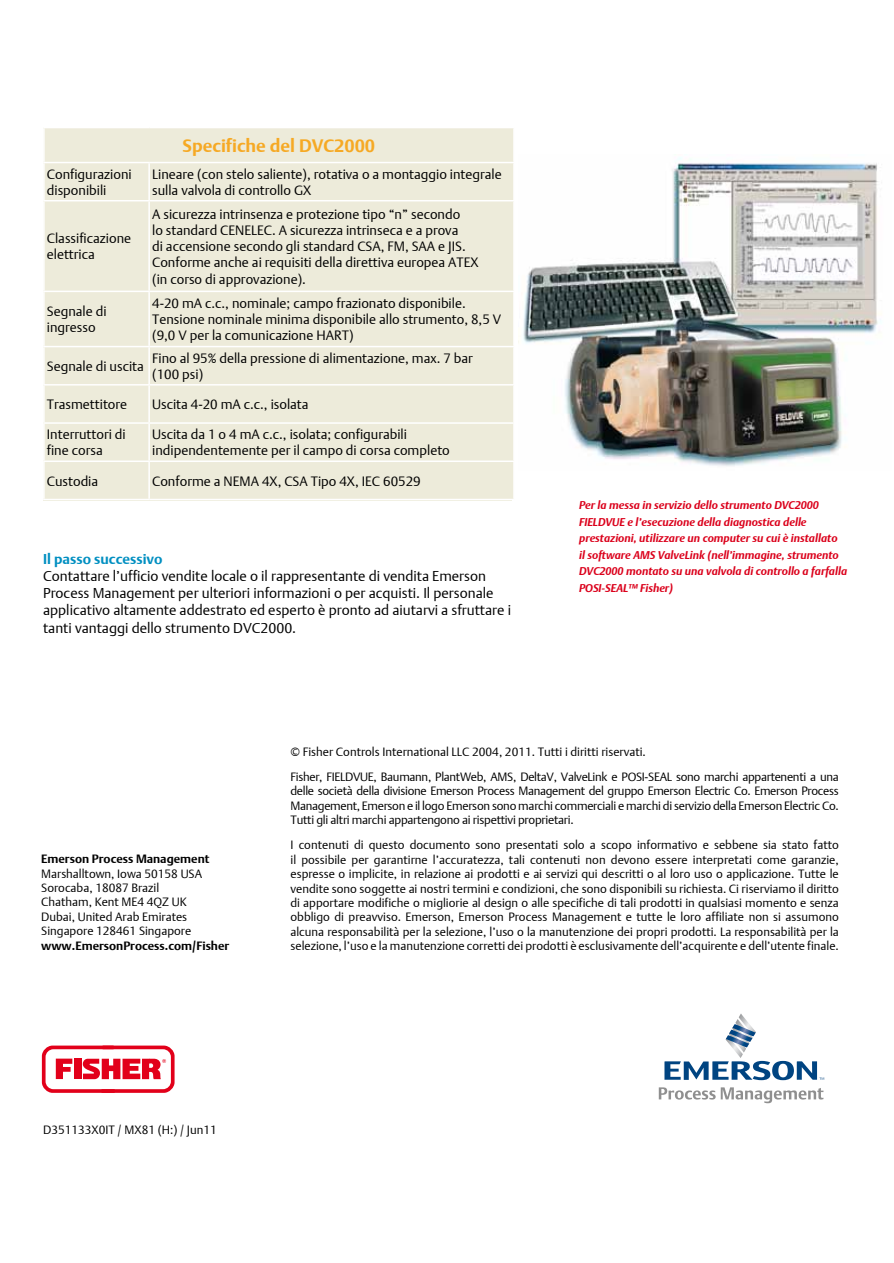
<style>
.page{position:relative;width:894px;height:1263px;background:#fff}
.page>*{position:absolute;margin:0;border:0;box-sizing:border-box;transform-origin:0 0}
.t1{font:700 18px "DTL Argo T";color:#f6a924}
.t2{font:14.25px/17.1px "DTL Argo T Light";color:#000}
.t3{font:700 14.25px "DTL Argo T";color:#008fc1}
.t4{font:13.5px/16.2px "DTL Argo T Light";color:#000}
.t5{font:12px/14.4px "DTL Argo T Light";color:#000;text-align:justify}
.t6{font:12px/25.2px "DTL Argo T Light";letter-spacing:-.025em;color:#000}
.t7{font:700 12px "DTL Argo T";color:#000}
.t8{font:italic 700 11.25px/16.5px "DTL Argo T";color:#db001b}
</style>
<div class="page">
<svg style="left:42px;top:1045px;width:132px;height:47px"></svg>
<svg style="left:664px;top:1014px;width:159px;height:66px"></svg>
<svg style="left:658px;top:1087px;width:165px;height:16px"></svg>
<img style="left:518px;top:157px;width:363px;height:309px">
<div style="left:45px;top:128px;width:468px;height:371px;background:#edebda"></div>
<hr style="left:43px;top:162px;width:106px;height:1px;background:#fff">
<hr style="left:148px;top:163px;width:2px;height:37px;background:#fff">
<hr style="left:149px;top:162px;width:365px;height:1px;background:#fff">
<hr style="left:43px;top:200px;width:106px;height:1px;background:#fff">
<hr style="left:148px;top:201px;width:2px;height:90px;background:#fff">
<hr style="left:149px;top:200px;width:365px;height:1px;background:#fff">
<hr style="left:43px;top:291px;width:106px;height:1px;background:#fff">
<hr style="left:148px;top:292px;width:2px;height:54px;background:#fff">
<hr style="left:149px;top:291px;width:365px;height:1px;background:#fff">
<hr style="left:43px;top:346px;width:106px;height:1px;background:#fff">
<hr style="left:148px;top:347px;width:2px;height:37px;background:#fff">
<hr style="left:149px;top:346px;width:365px;height:1px;background:#fff">
<hr style="left:43px;top:384px;width:106px;height:1px;background:#fff">
<hr style="left:148px;top:385px;width:2px;height:37px;background:#fff">
<hr style="left:149px;top:384px;width:365px;height:1px;background:#fff">
<hr style="left:43px;top:422px;width:106px;height:2px;background:#fff">
<hr style="left:148px;top:424px;width:2px;height:36px;background:#fff">
<hr style="left:149px;top:422px;width:365px;height:2px;background:#fff">
<hr style="left:43px;top:460px;width:106px;height:2px;background:#fff">
<hr style="left:148px;top:462px;width:2px;height:37px;background:#fff">
<hr style="left:149px;top:460px;width:365px;height:2px;background:#fff">
<h1 class="t1" style="left:182px;top:135px;width:194px">Specifiche del DVC2000</h1>
<p class="t4" style="left:47px;top:166px;width:86px">Configurazioni disponibili</p>
<p class="t4" style="left:152px;top:166px;width:351px">Lineare (con stelo saliente), rotativa o a montaggio integrale sulla valvola di controllo GX</p>
<p class="t4" style="left:47px;top:230px;width:86px">Classificazione elettrica</p>
<p class="t4" style="left:152px;top:206px;width:328px">A sicurezza intrinsenza e protezione tipo “n” secondo<br>lo standard CENELEC. A sicurezza intrinseca e a prova<br>di accensione secondo gli standard CSA, FM, SAA e JIS.<br>Conforme anche ai requisiti della direttiva europea ATEX (in corso di approvazione).</p>
<p class="t4" style="left:47px;top:303px;width:61px">Segnale di ingresso</p>
<p class="t4" style="left:152px;top:295px;width:350px">4-20 mA c.c., nominale; campo frazionato disponibile.<br>Tensione nominale minima disponibile allo strumento, 8,5 V (9,0 V per la comunicazione HART)</p>
<p class="t4" style="left:47px;top:358px;width:98px">Segnale di uscita</p>
<p class="t4" style="left:152px;top:350px;width:322px">Fino al 95% della pressione di alimentazione, max. 7 bar (100 psi)</p>
<p class="t4" style="left:47px;top:396px;width:82px">Trasmettitore</p>
<p class="t4" style="left:152px;top:396px;width:158px">Uscita 4-20 mA c.c., isolata</p>
<p class="t4" style="left:47px;top:426px;width:80px">Interruttori di fine corsa</p>
<p class="t4" style="left:152px;top:426px;width:299px">Uscita da 1 o 4 mA c.c., isolata; configurabili indipendentemente per il campo di corsa completo</p>
<p class="t4" style="left:47px;top:472px;width:53px">Custodia</p>
<p class="t4" style="left:152px;top:472px;width:270px">Conforme a NEMA 4X, CSA Tipo 4X, IEC 60529</p>
<p class="t3" style="left:43px;top:550px;width:121px">Il passo successivo</p>
<p class="t2" style="left:43px;top:567px;width:469px">Contattare l’ufficio vendite locale o il rappresentante di vendita Emerson Process Management per ulteriori informazioni o per acquisti. Il personale applicativo altamente addestrato ed esperto è pronto ad aiutarvi a sfruttare i tanti vantaggi dello strumento DVC2000.</p>
<p class="t8" style="left:579px;top:497px;width:269px">Per la messa in servizio dello strumento DVC2000<br>FIELDVUE e l’esecuzione della diagnostica delle prestazioni, utilizzare un computer su cui è installato<br>il software AMS ValveLink (nell’immagine, strumento DVC2000 montato su una valvola di controllo a farfalla POSI-SEAL™ Fisher)</p>
<p class="t7" style="left:41px;top:851px;width:170px">Emerson Process Management</p>
<p class="t5" style="left:41px;top:866px;width:162px;text-align:left">Marshalltown, Iowa 50158 USA<br>Sorocaba, 18087 Brazil<br>Chatham, Kent ME4 4QZ UK<br>Dubai, United Arab Emirates<br>Singapore 128461 Singapore</p>
<p class="t7" style="left:41px;top:938px;width:189px">www.EmersonProcess.com/Fisher</p>
<p class="t6" style="left:290px;top:738px;width:549px">© Fisher Controls International LLC 2004, 2011. Tutti i diritti riservati.<br>Fisher, FIELDVUE, Baumann, PlantWeb, AMS, DeltaV, ValveLink e POSI-SEAL sono marchi appartenenti a una</p>
<p class="t5" style="left:290px;top:783px;width:549px">delle società della divisione Emerson Process Management del gruppo Emerson Electric Co. Emerson Process Management, Emerson e il logo Emerson sono marchi commerciali e marchi di servizio della Emerson Electric Co.<br>Tutti gli altri marchi appartengono ai rispettivi proprietari.</p>
<p class="t5" style="left:290px;top:837px;width:549px">I contenuti di questo documento sono presentati solo a scopo informativo e sebbene sia stato fatto il possibile per garantirne l’accuratezza, tali contenuti non devono essere interpretati come garanzie, espresse o implicite, in relazione ai prodotti e ai servizi qui descritti o al loro uso o applicazione. Tutte le vendite sono soggette ai nostri termini e condizioni, che sono disponibili su richiesta. Ci riserviamo il diritto di apportare modifiche o migliorie al design o alle specifiche di tali prodotti in qualsiasi momento e senza obbligo di preavviso. Emerson, Emerson Process Management e tutte le loro affiliate non si assumono alcuna responsabilità per la selezione, l’uso o la manutenzione dei propri prodotti. La responsabilità per la selezione, l’uso e la manutenzione corretti dei prodotti è esclusivamente dell’acquirente e dell’utente finale.</p>
<p class="t5" style="left:43px;top:1122px;width:175px">D351133X0IT / MX81 (H:) / Jun11</p>
</div>
